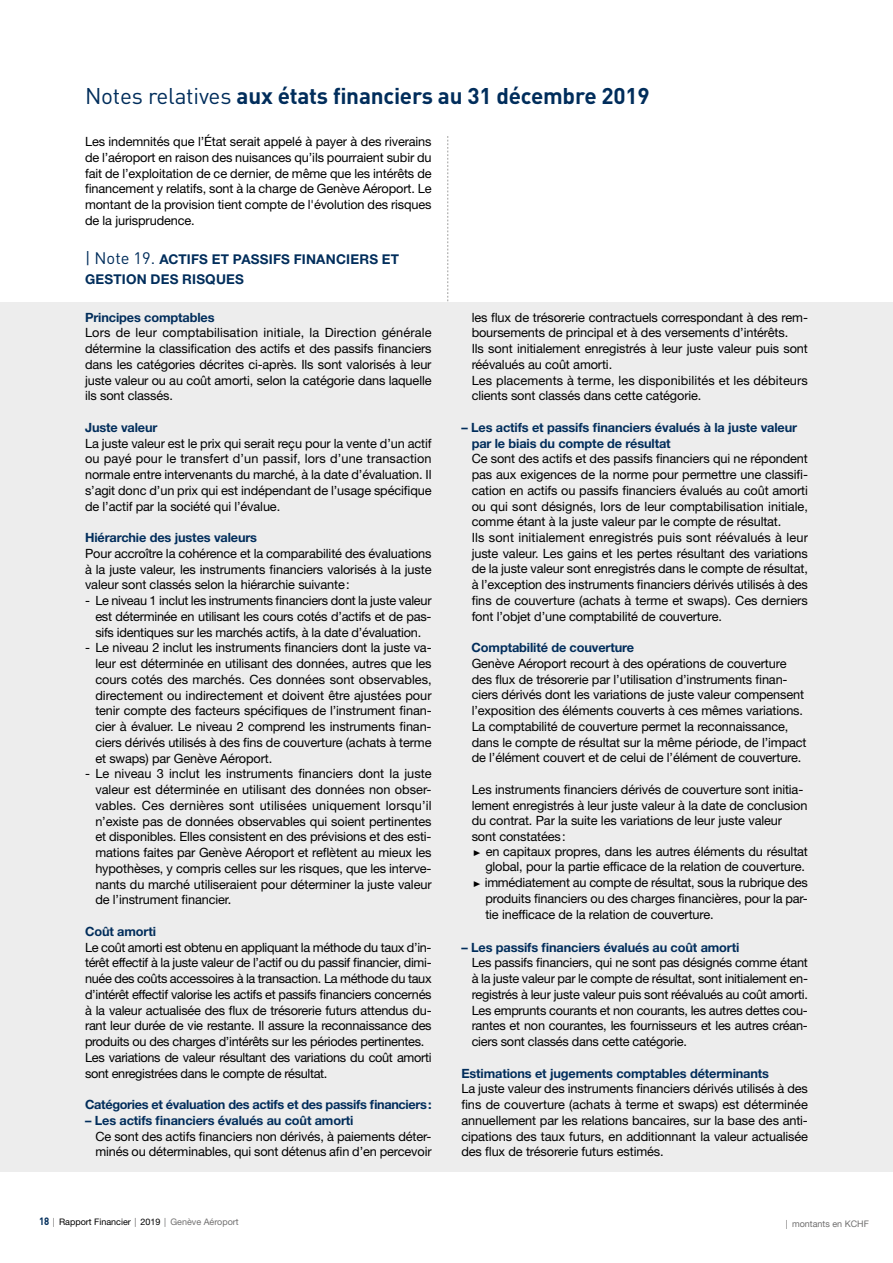
<style>
.page{position:relative;width:893px;height:1263px;background:#fff}
.page>*{position:absolute;margin:0;border:0;box-sizing:border-box;transform-origin:0 0}
.t1{font:700 22.5px "DIN";letter-spacing:-.01em;color:#012d5b}
.t2{font:700 13.5px/19.5px "Helvetica Neue LT Std";letter-spacing:.015em;color:#012d5b}
.t3{font:12.75px/15.8px "Helvetica Neue LT Std";letter-spacing:-.01em;color:#000;text-align:justify}
.t4{font:700 12.75px/15.8px "Helvetica Neue LT Std";letter-spacing:-.01em;color:#012d5b}
.t5{font:9px "Helvetica Neue LT Std";color:#000}
.t6{font:9px "Helvetica Neue";color:#706f6f}
.s1{font-weight:400}
.s2{font-family:"DIN";font-weight:400;font-size:16.5px}
.s3{font-family:"DIN";font-weight:700;font-size:10.5px;color:#012d5b}
.s4{color:#706f6f}
</style>
<div class="page">
<div style="left:0;top:302px;width:893px;height:869px;background:#ededed"></div>
<svg style="left:447px;top:136px;width:1px;height:165px"></svg>
<h1 class="t1" style="left:85px;top:81px;width:566px"><span class="s1">Notes relatives</span> aux états financiers au 31 décembre 2019</h1>
<p class="t3" style="left:85px;top:134px;width:348px">Les indemnités que l’État serait appelé à payer à des riverains de l’aéroport en raison des nuisances qu’ils pourraient subir du fait de l’exploitation de ce dernier, de même que les intérêts de financement y relatifs, sont à la charge de Genève Aéroport. Le montant de la provision tient compte de l'évolution des risques de la jurisprudence.</p>
<p class="t2" style="left:85px;top:249px;width:316px"><span class="s2">| Note 19.</span> ACTIFS ET PASSIFS FINANCIERS ET<br>GESTION DES RISQUES</p>
<p class="t4" style="left:85px;top:309px;width:131px">Principes comptables</p>
<p class="t3" style="left:85px;top:325px;width:348px">Lors de leur comptabilisation initiale, la Direction générale détermine la classification des actifs et des passifs financiers dans les catégories décrites ci-après. Ils sont valorisés à leur juste valeur ou au coût amorti, selon la catégorie dans laquelle ils sont classés.</p>
<p class="t4" style="left:85px;top:419px;width:74px">Juste valeur</p>
<p class="t3" style="left:85px;top:435px;width:348px">La juste valeur est le prix qui serait reçu pour la vente d’un actif ou payé pour le transfert d’un passif, lors d’une transaction normale entre intervenants du marché, à la date d’évaluation. Il s’agit donc d’un prix qui est indépendant de l’usage spécifique de l’actif par la société qui l’évalue.</p>
<p class="t4" style="left:85px;top:529px;width:174px">Hiérarchie des justes valeurs</p>
<p class="t3" style="left:85px;top:545px;width:348px">Pour accroître la cohérence et la comparabilité des évaluations à la juste valeur, les instruments financiers valorisés à la juste valeur sont classés selon la hiérarchie suivante:</p>
<p class="t3" style="left:95px;top:593px;width:338px;text-indent:-10px">- Le niveau 1 inclut les instruments financiers dont la juste valeur est déterminée en utilisant les cours cotés d’actifs et de pas&shy;sifs identiques sur les marchés actifs, à la date d’évaluation.</p>
<p class="t3" style="left:95px;top:640px;width:338px;text-indent:-10px">- Le niveau 2 inclut les instruments financiers dont la juste va&shy;leur est déterminée en utilisant des données, autres que les cours cotés des marchés. Ces données sont observables, directement ou indirectement et doivent être ajustées pour tenir compte des facteurs spécifiques de l’instrument finan&shy;cier à évaluer. Le niveau 2 comprend les instruments finan&shy;ciers dérivés utilisés à des fins de couverture (achats à terme et swaps) par Genève Aéroport.</p>
<p class="t3" style="left:95px;top:766px;width:338px;text-indent:-10px">- Le niveau 3 inclut les instruments financiers dont la juste valeur est déterminée en utilisant des données non obser&shy;vables. Ces dernières sont utilisées uniquement lorsqu’il n’existe pas de données observables qui soient pertinentes et disponibles. Elles consistent en des prévisions et des esti&shy;mations faites par Genève Aéroport et reflètent au mieux les hypothèses, y compris celles sur les risques, que les interve&shy;nants du marché utiliseraient pour déterminer la juste valeur de l’instrument financier.</p>
<p class="t4" style="left:85px;top:923px;width:72px">Coût amorti</p>
<p class="t3" style="left:85px;top:939px;width:348px;text-align:left">Le coût amorti est obtenu en appliquant la méthode du taux d’in&shy;térêt effectif à la juste valeur de l’actif ou du passif financier, dimi&shy;nuée des coûts accessoires à la transaction. La méthode du taux d’intérêt effectif valorise les actifs et passifs financiers concernés à la valeur actualisée des flux de trésorerie futurs attendus du&shy;rant leur durée de vie restante. Il assure la reconnaissance des produits ou des charges d’intérêts sur les périodes pertinentes.<br>Les variations de valeur résultant des variations du coût amorti sont enregistrées dans le compte de résultat.</p>
<p class="t4" style="left:85px;top:1096px;width:348px">Catégories et évaluation des actifs et des passifs financiers:</p>
<p class="t4" style="left:85px;top:1112px;width:270px">– Les actifs financiers évalués au coût amorti</p>
<p class="t3" style="left:95px;top:1128px;width:338px">Ce sont des actifs financiers non dérivés, à paiements déter&shy;minés ou déterminables, qui sont détenus afin d’en percevoir</p>
<p class="t3" style="left:472px;top:309px;width:338px;text-align:left">les flux de trésorerie contractuels correspondant à des rem&shy;boursements de principal et à des versements d’intérêts.<br>Ils sont initialement enregistrés à leur juste valeur puis sont réévalués au coût amorti.<br>Les placements à terme, les disponibilités et les débiteurs clients sont classés dans cette catégorie.</p>
<p class="t4" style="left:472px;top:419px;width:327px;text-indent:-10px">– Les actifs et passifs financiers évalués à la juste valeur par le biais du compte de résultat</p>
<p class="t3" style="left:472px;top:451px;width:338px;text-align:left">Ce sont des actifs et des passifs financiers qui ne répondent pas aux exigences de la norme pour permettre une classifi&shy;cation en actifs ou passifs financiers évalués au coût amorti ou qui sont désignés, lors de leur comptabilisation initiale, comme étant à la juste valeur par le compte de résultat.<br>Ils sont initialement enregistrés puis sont réévalués à leur juste valeur. Les gains et les pertes résultant des variations de la juste valeur sont enregistrés dans le compte de résultat, à l’exception des instruments financiers dérivés utilisés à des fins de couverture (achats à terme et swaps). Ces derniers font l’objet d’une comptabilité de couverture.</p>
<p class="t4" style="left:472px;top:639px;width:164px">Comptabilité de couverture</p>
<p class="t3" style="left:472px;top:655px;width:336px;text-align:left">Genève Aéroport recourt à des opérations de couverture des flux de trésorerie par l’utilisation d’instruments finan&shy;ciers dérivés dont les variations de juste valeur compensent l’exposition des éléments couverts à ces mêmes variations.<br>La comptabilité de couverture permet la reconnaissance, dans le compte de résultat sur la même période, de l’impact de l’élément couvert et de celui de l’élément de couverture.</p>
<p class="t3" style="left:472px;top:781px;width:337px;text-align:left">Les instruments financiers dérivés de couverture sont initia&shy;lement enregistrés à leur juste valeur à la date de conclusion du contrat. Par la suite les variations de leur juste valeur sont constatées:</p>
<p class="t3" style="left:485px;top:843px;width:325px;text-align:left">en capitaux propres, dans les autres éléments du résultat global, pour la partie efficace de la relation de couverture. immédiatement au compte de résultat, sous la rubrique des produits financiers ou des charges financières, pour la par&shy;tie inefficace de la relation de couverture.</p>
<p class="t4" style="left:461px;top:939px;width:280px">– Les passifs financiers évalués au coût amorti</p>
<p class="t3" style="left:472px;top:955px;width:338px">Les passifs financiers, qui ne sont pas désignés comme étant à la juste valeur par le compte de résultat, sont initialement en&shy;registrés à leur juste valeur puis sont réévalués au coût amorti.<br>Les emprunts courants et non courants, les autres dettes cou&shy;rantes et non courantes, les fournisseurs et les autres créan&shy;ciers sont classés dans cette catégorie.</p>
<p class="t4" style="left:461px;top:1065px;width:309px">Estimations et jugements comptables déterminants</p>
<p class="t3" style="left:461px;top:1081px;width:348px">La juste valeur des instruments financiers dérivés utilisés à des fins de couverture (achats à terme et swaps) est déterminée annuellement par les relations bancaires, sur la base des anti&shy;cipations des taux futurs, en additionnant la valeur actualisée des flux de trésorerie futurs estimés.</p>
<p class="t5" style="left:39px;top:1216px;width:201px"><span class="s3">18</span> <span class="s4">|</span> Rapport Financier <span class="s4">|</span> 2019 <span class="s4">| Genève Aéroport</span></p>
<p class="t6" style="left:786px;top:1217px;width:85px">| montants en KCHF</p>
</div>
